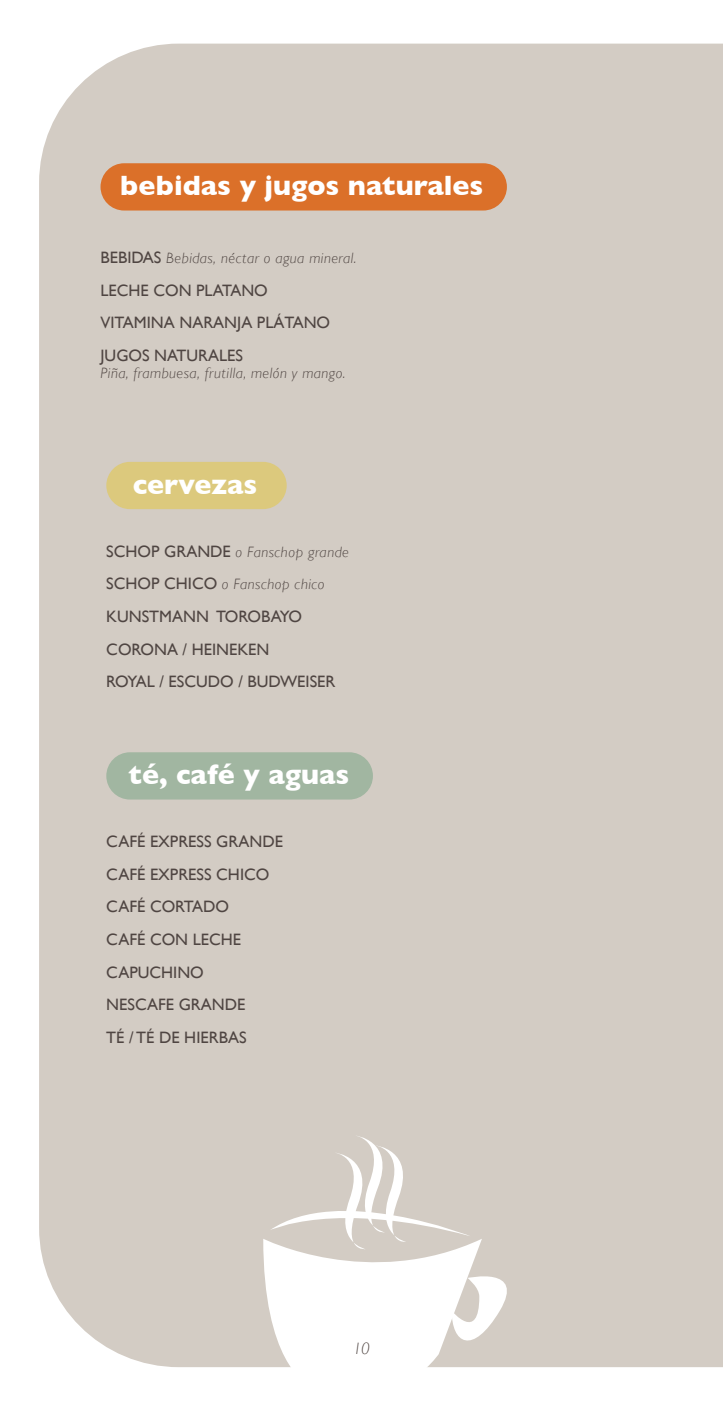
<style>
.page{position:relative;width:723px;height:1404px;background:#fff}
.page>*{position:absolute;margin:0;border:0;box-sizing:border-box;transform-origin:0 0}
.t1{font:700 28.5px "Gill Sans";color:#fff}
.t2{font:16.5px/32.7px "Gill Sans";color:#4f4542}
.t3{font:italic 300 16.5px "Gill Sans";color:#4f4542}
.t4{font:italic 300 15px/32.7px "Gill Sans";letter-spacing:.03em;color:#4f4542}
.s1{font-weight:400;font-style:normal;font-size:16.5px}
</style>
<div class="page">
<div style="left:39px;top:44px;width:684px;height:1322px;background:#d3ccc4"></div>
<div style="left:101px;top:163px;width:406px;height:47px;background:#db7029;border-radius:24px"></div>
<div style="left:106px;top:752px;width:267px;height:47px;background:#a1b6a1;border-radius:24px"></div>
<div style="left:106px;top:462px;width:181px;height:47px;background:#dcc97d;border-radius:24px"></div>
<svg style="left:263px;top:1135px;width:264px;height:232px"></svg>
<h1 class="t1" style="left:120px;top:169px;width:364px">bebidas y jugos naturales</h1>
<p class="t4" style="left:101px;top:242px;width:257px"><span class="s1">BEBIDAS</span> Bebidas, néctar o agua mineral.</p>
<p class="t2" style="left:101px;top:273px;width:231px">LECHE CON PLATANO<br>VITAMINA NARANJA PLÁTANO<br>JUGOS NATURALES</p>
<p class="t4" style="left:101px;top:356px;width:246px">Piña, frambuesa, frutilla, melón y mango.</p>
<h1 class="t1" style="left:133px;top:467px;width:126px">cervezas</h1>
<p class="t4" style="left:106px;top:535px;width:244px"><span class="s1">SCHOP GRANDE</span> o Fanschop grande<br><span class="s1">SCHOP CHICO</span> o Fanschop chico</p>
<p class="t2" style="left:106px;top:599px;width:231px">KUNSTMANN TOROBAYO<br>CORONA / HEINEKEN<br>ROYAL / ESCUDO / BUDWEISER</p>
<h1 class="t1" style="left:129px;top:757px;width:222px">té, café y aguas</h1>
<p class="t2" style="left:106px;top:824px;width:178px">CAFÉ EXPRESS GRANDE<br>CAFÉ EXPRESS CHICO<br>CAFÉ CORTADO<br>CAFÉ CON LECHE<br>CAPUCHINO<br>NESCAFE GRANDE<br>TÉ / TÉ DE HIERBAS</p>
<p class="t3" style="left:353px;top:1338px;width:18px">10</p>
</div>
